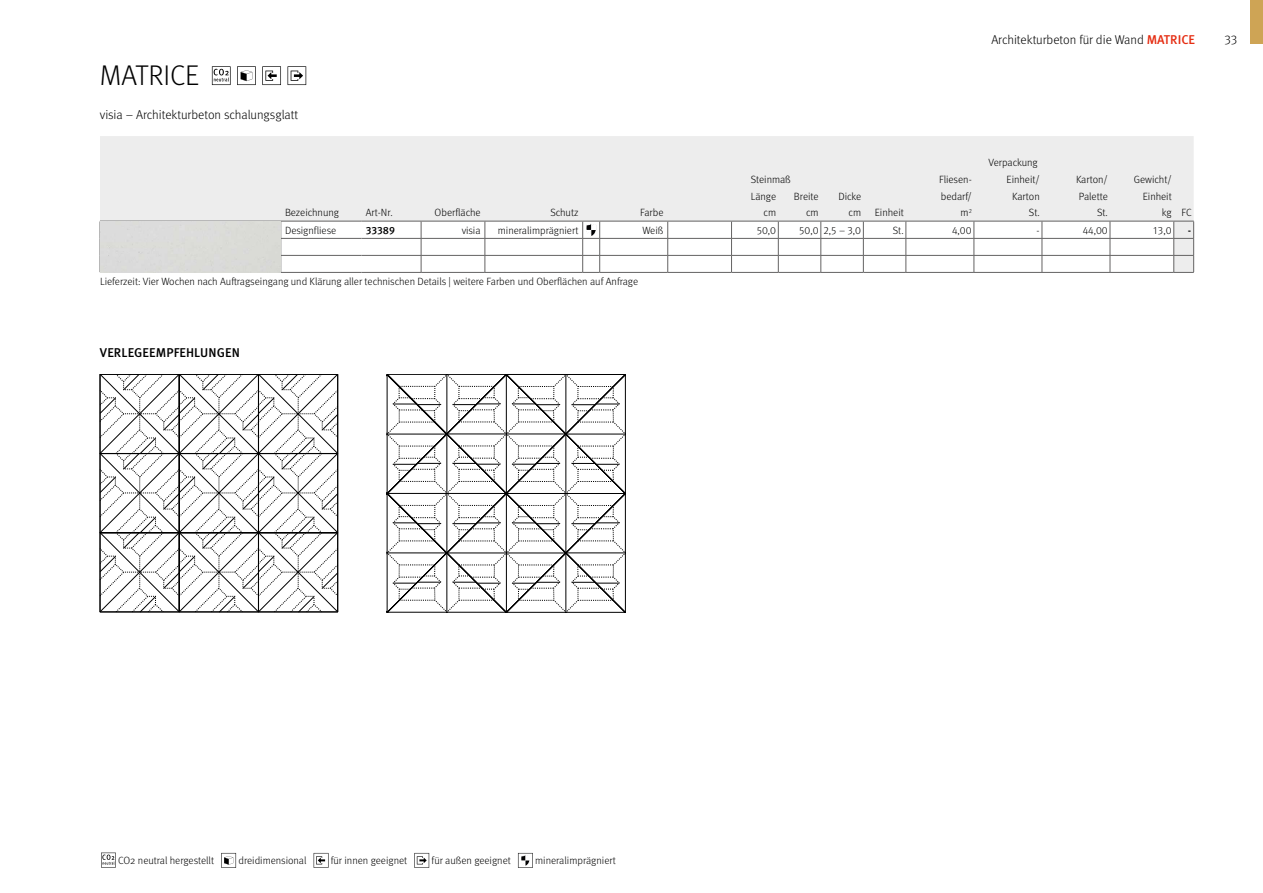
<style>
.page{position:relative;width:1263px;height:893px;background:#fff}
.page>*{position:absolute;margin:0;border:0;box-sizing:border-box;transform-origin:0 0}
.t1{font:300 28.5px "Meta Pro";color:#000}
.t2{font:300 12.75px "Meta Pro";color:#000}
.t3{font:500 12.75px "Meta Pro";letter-spacing:.01em;color:#000}
.t4{font:300 10.5px "Meta Pro";color:#000}
.t5{font:500 10.5px "Meta Pro";letter-spacing:-.01em;color:#000}
.s1{font-weight:500;color:#e52d12}
</style>
<div class="page">
<div style="left:1250px;top:0;width:13px;height:44px;background:#cea455"></div>
<svg style="left:212px;top:66px;width:19px;height:19px"></svg>
<svg style="left:237px;top:66px;width:19px;height:19px"></svg>
<svg style="left:262px;top:66px;width:19px;height:19px"></svg>
<svg style="left:287px;top:66px;width:19px;height:19px"></svg>
<svg style="left:101px;top:853px;width:15px;height:14px"></svg>
<svg style="left:221px;top:853px;width:15px;height:15px"></svg>
<svg style="left:314px;top:853px;width:14px;height:15px"></svg>
<svg style="left:414px;top:853px;width:15px;height:15px"></svg>
<svg style="left:518px;top:853px;width:15px;height:15px"></svg>
<svg style="left:100px;top:374px;width:238px;height:238px"></svg>
<svg style="left:387px;top:374px;width:239px;height:239px"></svg>
<svg style="left:100px;top:136px;width:1094px;height:136px;fill:#ededed"></svg>
<hr style="left:281px;top:221px;width:81px;height:1px;background:#646363">
<hr style="left:362px;top:221px;width:59px;height:1px;background:#646363">
<hr style="left:421px;top:221px;width:64px;height:1px;background:#646363">
<hr style="left:485px;top:221px;width:98px;height:1px;background:#646363">
<hr style="left:600px;top:221px;width:68px;height:1px;background:#646363">
<hr style="left:668px;top:221px;width:63px;height:1px;background:#646363">
<hr style="left:731px;top:221px;width:47px;height:1px;background:#646363">
<hr style="left:778px;top:221px;width:43px;height:1px;background:#646363">
<hr style="left:821px;top:221px;width:42px;height:1px;background:#646363">
<hr style="left:863px;top:221px;width:43px;height:1px;background:#646363">
<hr style="left:906px;top:221px;width:68px;height:1px;background:#646363">
<hr style="left:974px;top:221px;width:68px;height:1px;background:#646363">
<hr style="left:1042px;top:221px;width:68px;height:1px;background:#646363">
<hr style="left:1110px;top:221px;width:64px;height:1px;background:#646363">
<svg style="left:778px;top:221px;width:1px;height:51px"></svg>
<svg style="left:820px;top:221px;width:1px;height:51px"></svg>
<svg style="left:863px;top:221px;width:1px;height:51px"></svg>
<svg style="left:974px;top:221px;width:1px;height:51px"></svg>
<svg style="left:1042px;top:221px;width:1px;height:51px"></svg>
<svg style="left:1110px;top:221px;width:1px;height:51px"></svg>
<svg style="left:906px;top:221px;width:1px;height:51px"></svg>
<svg style="left:421px;top:221px;width:1px;height:51px"></svg>
<svg style="left:485px;top:221px;width:1px;height:51px"></svg>
<svg style="left:667px;top:221px;width:1px;height:51px"></svg>
<svg style="left:731px;top:221px;width:1px;height:51px"></svg>
<hr style="left:100px;top:272px;width:181px;height:1px;background:#646363">
<hr style="left:281px;top:272px;width:81px;height:1px;background:#646363">
<hr style="left:362px;top:272px;width:59px;height:1px;background:#646363">
<hr style="left:421px;top:272px;width:64px;height:1px;background:#646363">
<hr style="left:485px;top:272px;width:98px;height:1px;background:#646363">
<hr style="left:600px;top:272px;width:68px;height:1px;background:#646363">
<hr style="left:668px;top:272px;width:63px;height:1px;background:#646363">
<hr style="left:731px;top:272px;width:47px;height:1px;background:#646363">
<hr style="left:778px;top:272px;width:43px;height:1px;background:#646363">
<hr style="left:821px;top:272px;width:42px;height:1px;background:#646363">
<hr style="left:863px;top:272px;width:43px;height:1px;background:#646363">
<hr style="left:906px;top:272px;width:68px;height:1px;background:#646363">
<hr style="left:974px;top:272px;width:68px;height:1px;background:#646363">
<hr style="left:1042px;top:272px;width:68px;height:1px;background:#646363">
<hr style="left:1110px;top:272px;width:64px;height:1px;background:#646363">
<hr style="left:281px;top:238px;width:81px;height:1px;background:#646363">
<hr style="left:362px;top:238px;width:59px;height:1px;background:#646363">
<hr style="left:421px;top:238px;width:64px;height:1px;background:#646363">
<hr style="left:485px;top:238px;width:98px;height:1px;background:#646363">
<hr style="left:600px;top:238px;width:68px;height:1px;background:#646363">
<hr style="left:668px;top:238px;width:63px;height:1px;background:#646363">
<hr style="left:281px;top:255px;width:81px;height:1px;background:#646363">
<hr style="left:362px;top:255px;width:59px;height:1px;background:#646363">
<hr style="left:421px;top:255px;width:64px;height:1px;background:#646363">
<hr style="left:485px;top:255px;width:98px;height:1px;background:#646363">
<hr style="left:600px;top:255px;width:68px;height:1px;background:#646363">
<hr style="left:668px;top:255px;width:63px;height:1px;background:#646363">
<hr style="left:731px;top:238px;width:47px;height:1px;background:#646363">
<hr style="left:778px;top:238px;width:43px;height:1px;background:#646363">
<hr style="left:821px;top:238px;width:42px;height:1px;background:#646363">
<hr style="left:863px;top:238px;width:43px;height:1px;background:#646363">
<hr style="left:906px;top:238px;width:68px;height:1px;background:#646363">
<hr style="left:974px;top:238px;width:68px;height:1px;background:#646363">
<hr style="left:1042px;top:238px;width:68px;height:1px;background:#646363">
<hr style="left:1110px;top:238px;width:64px;height:1px;background:#646363">
<hr style="left:731px;top:255px;width:47px;height:1px;background:#646363">
<hr style="left:778px;top:255px;width:43px;height:1px;background:#646363">
<hr style="left:821px;top:255px;width:42px;height:1px;background:#646363">
<hr style="left:863px;top:255px;width:43px;height:1px;background:#646363">
<hr style="left:906px;top:255px;width:68px;height:1px;background:#646363">
<hr style="left:974px;top:255px;width:68px;height:1px;background:#646363">
<hr style="left:1042px;top:255px;width:68px;height:1px;background:#646363">
<hr style="left:1110px;top:255px;width:64px;height:1px;background:#646363">
<svg style="left:1173px;top:221px;width:21px;height:52px"></svg>
<div style="left:100px;top:221px;width:181px;height:51px;background:#dbdbd8"></div>
<svg style="left:582px;top:221px;width:18px;height:52px"></svg>
<h1 class="t1" style="left:100px;top:55px;width:101px">MATRICE</h1>
<p class="t2" style="left:100px;top:105px;width:200px">visia – Architekturbeton schalungsglatt</p>
<p class="t2" style="left:991px;top:30px;width:205px">Architekturbeton für die Wand <span class="s1">MATRICE</span></p>
<p class="t2" style="left:1224px;top:30px;width:15px">33</p>
<p class="t4" style="left:989px;top:154px;width:51px">Verpackung</p>
<p class="t4" style="left:751px;top:171px;width:42px">Steinmaß</p>
<p class="t4" style="left:939px;top:171px;width:34px">Fliesen-</p>
<p class="t4" style="left:1006px;top:171px;width:35px">Einheit/</p>
<p class="t4" style="left:1076px;top:171px;width:33px">Karton/</p>
<p class="t4" style="left:1134px;top:171px;width:39px">Gewicht/</p>
<p class="t4" style="left:751px;top:188px;width:27px">Länge</p>
<p class="t4" style="left:794px;top:188px;width:26px">Breite</p>
<p class="t4" style="left:838px;top:188px;width:24px">Dicke</p>
<p class="t4" style="left:941px;top:188px;width:32px">bedarf/</p>
<p class="t4" style="left:1012px;top:188px;width:29px">Karton</p>
<p class="t4" style="left:1079px;top:188px;width:31px">Palette</p>
<p class="t4" style="left:1143px;top:188px;width:31px">Einheit</p>
<p class="t4" style="left:285px;top:205px;width:55px">Bezeichnung</p>
<p class="t4" style="left:366px;top:205px;width:28px">Art-Nr.</p>
<p class="t4" style="left:435px;top:205px;width:47px">Oberfläche</p>
<p class="t4" style="left:550px;top:205px;width:30px">Schutz</p>
<p class="t4" style="left:640px;top:205px;width:25px">Farbe</p>
<p class="t4" style="left:764px;top:205px;width:14px">cm</p>
<p class="t4" style="left:806px;top:205px;width:14px">cm</p>
<p class="t4" style="left:849px;top:205px;width:14px">cm</p>
<p class="t4" style="left:875px;top:205px;width:31px">Einheit</p>
<p class="t4" style="left:960px;top:205px;width:13px">m<sup>2</sup></p>
<p class="t4" style="left:1029px;top:205px;width:12px">St.</p>
<p class="t4" style="left:1097px;top:205px;width:12px">St.</p>
<p class="t4" style="left:1162px;top:205px;width:32px">kg FC</p>
<p class="t4" style="left:285px;top:223px;width:53px">Designfliese</p>
<p class="t5" style="left:366px;top:222px;width:31px">33389</p>
<p class="t4" style="left:462px;top:223px;width:20px">visia</p>
<p class="t4" style="left:498px;top:223px;width:82px">mineralimprägniert</p>
<p class="t4" style="left:642px;top:223px;width:23px">Weiß</p>
<p class="t4" style="left:757px;top:223px;width:21px">50,0</p>
<p class="t4" style="left:799px;top:223px;width:63px">50,0 2,5 – 3,0</p>
<p class="t4" style="left:893px;top:223px;width:12px">St.</p>
<p class="t4" style="left:952px;top:223px;width:21px">4,00</p>
<p class="t4" style="left:1036px;top:223px;width:5px">-</p>
<p class="t4" style="left:1083px;top:223px;width:27px">44,00</p>
<p class="t4" style="left:1153px;top:223px;width:20px">13,0</p>
<p class="t5" style="left:1188px;top:222px;width:5px">-</p>
<p class="t4" style="left:100px;top:274px;width:540px">Lieferzeit: Vier Wochen nach Auftragseingang und Klärung aller technischen Details | weitere Farben und Oberflächen auf Anfrage</p>
<p class="t3" style="left:100px;top:343px;width:141px">VERLEGEEMPFEHLUNGEN</p>
<p class="t4" style="left:118px;top:852px;width:97px">CO2 neutral hergestellt</p>
<p class="t4" style="left:238px;top:852px;width:70px">dreidimensional</p>
<p class="t4" style="left:331px;top:852px;width:78px">für innen geeignet</p>
<p class="t4" style="left:432px;top:852px;width:81px">für außen geeignet</p>
<p class="t4" style="left:535px;top:852px;width:82px">mineralimprägniert</p>
</div>
